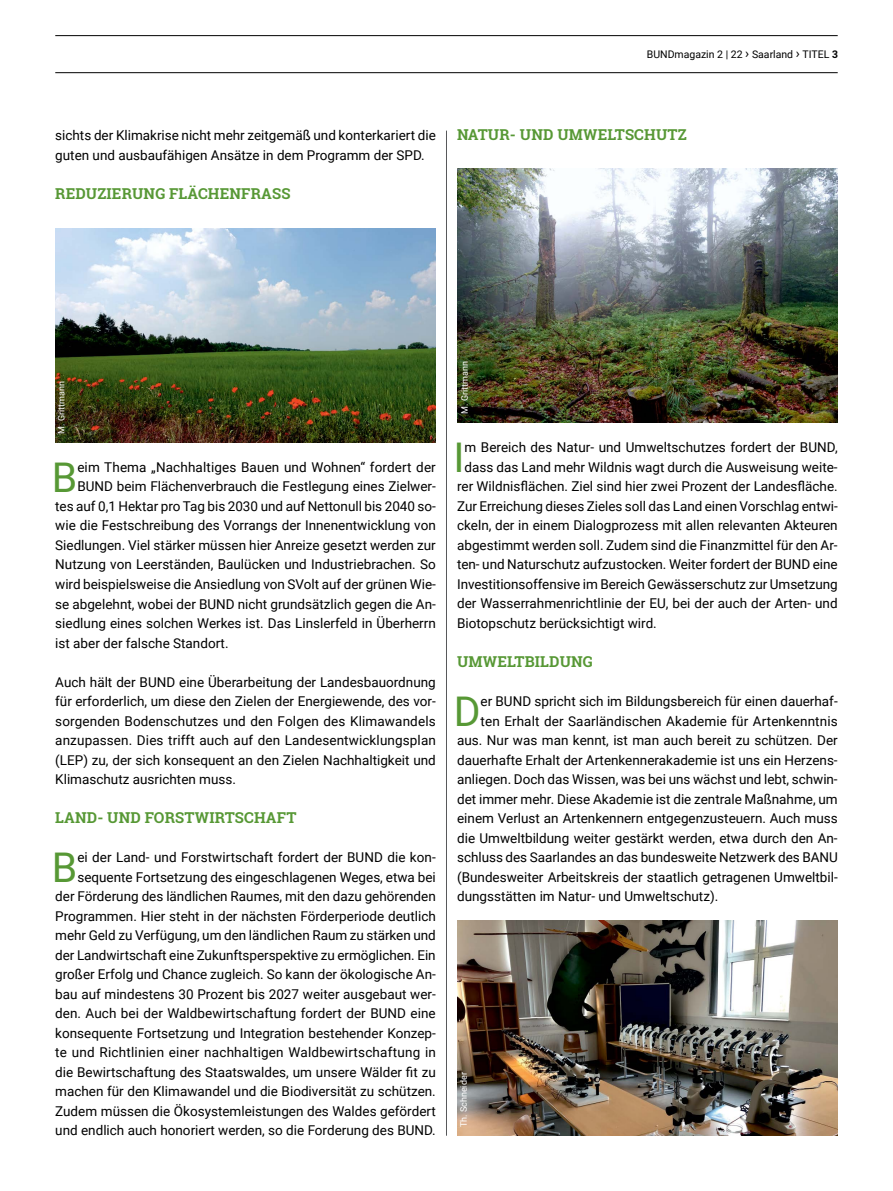
<style>
.page{position:relative;width:893px;height:1191px;background:#fff}
.page>*{position:absolute;margin:0;border:0;box-sizing:border-box;transform-origin:0 0}
.t1{font:40.95px "Roboto";color:#579835}
.t2{font:700 15px "Roboto Slab";letter-spacing:.01em;color:#579835}
.t3{font:13.5px/19.5px "Roboto";color:#000}
.t4{font:10.5px "Roboto";color:#000}
.t5{font:9px "Roboto";color:#fff}
.s1{font-size:13.5px}
.s2{font-family:"Roboto Slab";font-weight:700}
</style>
<div class="page">
<hr style="left:446px;top:131px;width:1px;height:1004px;background:#58595b">
<hr style="left:55px;top:72px;width:783px;height:1px;background:#000">
<hr style="left:55px;top:35px;width:783px;height:1px;background:#000">
<img style="left:55px;top:228px;width:381px;height:214px">
<img style="left:457px;top:169px;width:381px;height:253px">
<img style="left:457px;top:920px;width:381px;height:215px">
<p class="t4" style="left:647px;top:47px;width:192px">BUNDmagazin 2 | 22 <span class="s1">›</span> Saarland <span class="s1">›</span> TITEL <span class="s2">3</span></p>
<p class="t3" style="left:55px;top:125px;width:382px">sichts der Klimakrise nicht mehr zeitgemäß und konterkariert die guten und ausbaufähigen Ansätze in dem Programm der SPD.</p>
<p class="t2" style="left:55px;top:183px;width:237px">REDUZIERUNG FLÄCHENFRASS</p>
<p class="t2" style="left:457px;top:125px;width:231px">NATUR- UND UMWELTSCHUTZ</p>
<p class="t5" style="left:55px;top:434px;width:54px;rotate:-90deg">M. Grittmann</p>
<h1 class="t1" style="left:52px;top:448px;width:27px">B</h1>
<p class="t3" style="left:77px;top:457px;width:360px">eim Thema „Nachhaltiges Bauen und Wohnen“ fordert der</p>
<p class="t3" style="left:77px;top:476px;width:360px">BUND beim Flächenverbrauch die Festlegung eines Zielwer-</p>
<p class="t3" style="left:55px;top:496px;width:382px">tes auf 0,1 Hektar pro Tag bis 2030 und auf Nettonull bis 2040 so-</p>
<p class="t3" style="left:55px;top:515px;width:382px">wie die Festschreibung des Vorrangs der Innenentwicklung von</p>
<p class="t3" style="left:55px;top:535px;width:382px">Siedlungen. Viel stärker müssen hier Anreize gesetzt werden zur</p>
<p class="t3" style="left:55px;top:554px;width:382px">Nutzung von Leerständen, Baulücken und Industriebrachen. So</p>
<p class="t3" style="left:55px;top:574px;width:382px">wird beispielsweise die Ansiedlung von SVolt auf der grünen Wie-</p>
<p class="t3" style="left:55px;top:593px;width:382px">se abgelehnt, wobei der BUND nicht grundsätzlich gegen die An-</p>
<p class="t3" style="left:55px;top:613px;width:382px">siedlung eines solchen Werkes ist. Das Linslerfeld in Überherrn</p>
<p class="t3" style="left:55px;top:632px;width:175px">ist aber der falsche Standort.</p>
<p class="t3" style="left:55px;top:671px;width:382px;text-align:justify">Auch hält der BUND eine Überarbeitung der Landesbauordnung für erforderlich, um diese den Zielen der Energiewende, des vor&shy;sorgenden Bodenschutzes und den Folgen des Klimawandels anzupassen. Dies trifft auch auf den Landesentwicklungsplan (LEP) zu, der sich konsequent an den Zielen Nachhaltigkeit und Klimaschutz ausrichten muss.</p>
<p class="t2" style="left:55px;top:807px;width:243px">LAND- UND FORSTWIRTSCHAFT</p>
<h1 class="t1" style="left:52px;top:838px;width:27px">B</h1>
<p class="t3" style="left:55px;top:847px;width:382px;text-align:right">ei der Land- und Forstwirtschaft fordert der BUND die kon&shy;sequente Fortsetzung des eingeschlagenen Weges, etwa bei der Förderung des ländlichen Raumes, mit den dazu gehörenden Programmen. Hier steht in der nächsten Förderperiode deutlich mehr Geld zu Verfügung, um den ländlichen Raum zu stärken und der Landwirtschaft eine Zukunftsperspektive zu ermöglichen. Ein großer Erfolg und Chance zugleich. So kann der ökologische An&shy;bau auf mindestens 30 Prozent bis 2027 weiter ausgebaut wer&shy;den. Auch bei der Waldbewirtschaftung fordert der BUND eine konsequente Fortsetzung und Integration bestehender Konzep&shy;te und Richtlinien einer nachhaltigen Waldbewirtschaftung in die Bewirtschaftung des Staatswaldes, um unsere Wälder fit zu machen für den Klimawandel und die Biodiversität zu schützen.<br>Zudem müssen die Ökosystemleistungen des Waldes gefördert und endlich auch honoriert werden, so die Forderung des BUND.</p>
<p class="t5" style="left:458px;top:414px;width:54px;rotate:-90deg">M. Grittmann</p>
<h1 class="t1" style="left:453px;top:429px;width:13px">I</h1>
<p class="t3" style="left:465px;top:437px;width:375px">m Bereich des Natur- und Umweltschutzes fordert der BUND,</p>
<p class="t3" style="left:465px;top:457px;width:375px">dass das Land mehr Wildnis wagt durch die Ausweisung weite-</p>
<p class="t3" style="left:457px;top:476px;width:382px">rer Wildnisflächen. Ziel sind hier zwei Prozent der Landesfläche.</p>
<p class="t3" style="left:457px;top:496px;width:382px">Zur Erreichung dieses Zieles soll das Land einen Vorschlag entwi-</p>
<p class="t3" style="left:457px;top:515px;width:382px">ckeln, der in einem Dialogprozess mit allen relevanten Akteuren</p>
<p class="t3" style="left:457px;top:535px;width:382px">abgestimmt werden soll. Zudem sind die Finanzmittel für den Ar-</p>
<p class="t3" style="left:457px;top:554px;width:382px">ten- und Naturschutz aufzustocken. Weiter fordert der BUND eine</p>
<p class="t3" style="left:457px;top:574px;width:382px">Investitionsoffensive im Bereich Gewässerschutz zur Umsetzung</p>
<p class="t3" style="left:457px;top:593px;width:382px">der Wasserrahmenrichtlinie der EU, bei der auch der Arten- und</p>
<p class="t3" style="left:457px;top:613px;width:201px">Biotopschutz berücksichtigt wird.</p>
<p class="t2" style="left:457px;top:651px;width:137px">UMWELTBILDUNG</p>
<h1 class="t1" style="left:454px;top:682px;width:28px">D</h1>
<p class="t3" style="left:481px;top:691px;width:359px">er BUND spricht sich im Bildungsbereich für einen dauerhaf-</p>
<p class="t3" style="left:481px;top:710px;width:359px">ten Erhalt der Saarländischen Akademie für Artenkenntnis</p>
<p class="t3" style="left:457px;top:730px;width:382px">aus. Nur was man kennt, ist man auch bereit zu schützen. Der</p>
<p class="t3" style="left:457px;top:749px;width:382px">dauerhafte Erhalt der Artenkennerakademie ist uns ein Herzens-</p>
<p class="t3" style="left:457px;top:769px;width:382px">anliegen. Doch das Wissen, was bei uns wächst und lebt, schwin-</p>
<p class="t3" style="left:457px;top:788px;width:382px">det immer mehr. Diese Akademie ist die zentrale Maßnahme, um</p>
<p class="t3" style="left:457px;top:808px;width:382px">einem Verlust an Artenkennern entgegenzusteuern. Auch muss</p>
<p class="t3" style="left:457px;top:827px;width:382px">die Umweltbildung weiter gestärkt werden, etwa durch den An-</p>
<p class="t3" style="left:457px;top:847px;width:382px">schluss des Saarlandes an das bundesweite Netzwerk des BANU</p>
<p class="t3" style="left:457px;top:866px;width:382px">(Bundesweiter Arbeitskreis der staatlich getragenen Umweltbil-</p>
<p class="t3" style="left:457px;top:886px;width:263px">dungsstätten im Natur- und Umweltschutz).</p>
<p class="t5" style="left:457px;top:1127px;width:56px;rotate:-90deg">Th. Schneider</p>
</div>
